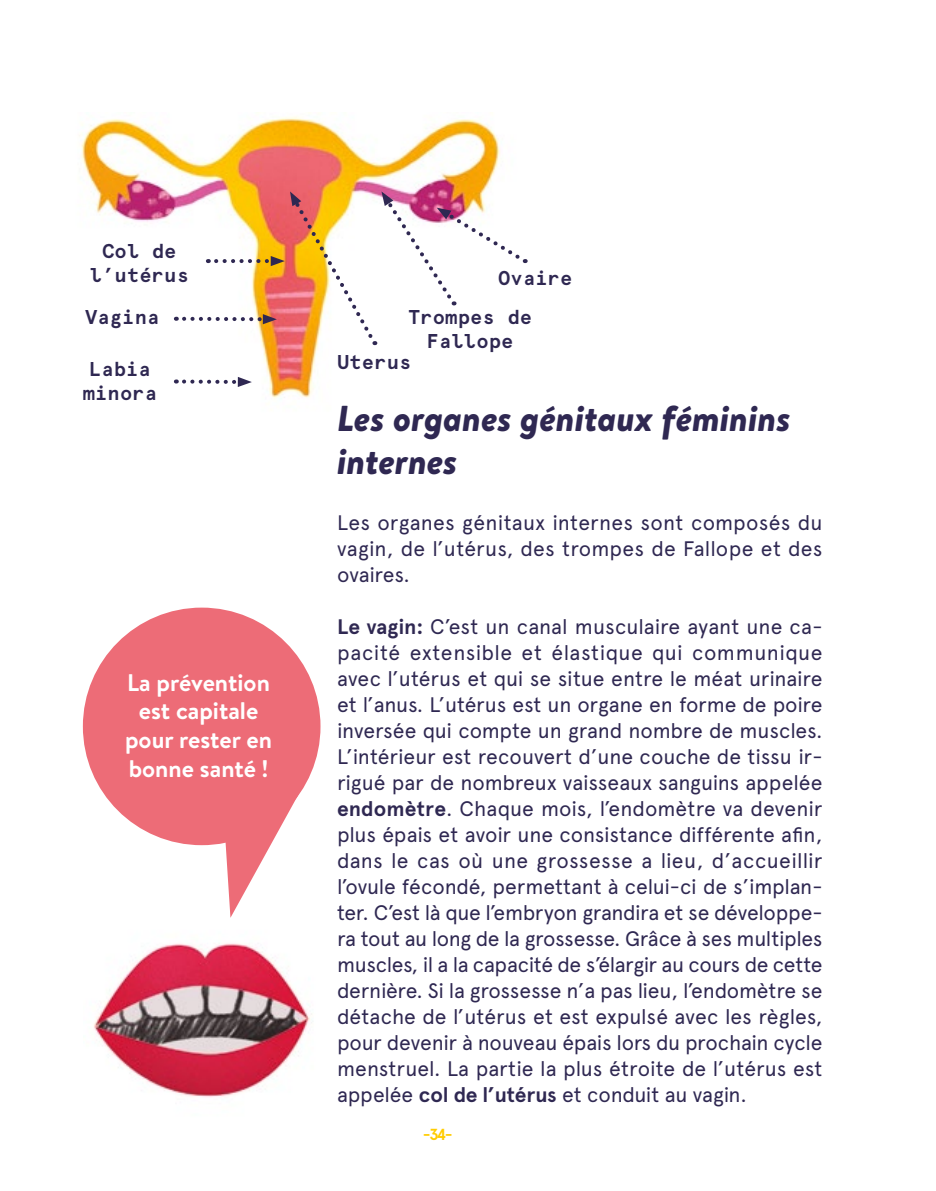
<style>
.page{position:relative;width:936px;height:1191px;background:#fff}
.page>*{position:absolute;margin:0;border:0;box-sizing:border-box;transform-origin:0 0}
.t1{font:italic 900 36px/43.2px "Brandon Text";color:#2f2852}
.t2{font:700 24px/28.8px "Brandon Text";color:#fff;text-align:center}
.t3{font:21px/26px "Apercu";color:#2f2852;text-align:justify}
.t4{font:700 20px/24px "Apercu Mono";color:#2f2852;text-align:center}
.t5{font:700 16px "Apercu Mono";color:#fc0}
.s1{font-weight:700}
</style>
<div class="page">
<img style="left:93px;top:917px;width:219px;height:180px">
<img style="left:79px;top:112px;width:449px;height:287px">
<svg style="left:184px;top:377px;width:68px;height:10px"></svg>
<svg style="left:184px;top:191px;width:341px;height:154px"></svg>
<div style="left:83px;top:607px;width:237px;height:238px;background:#ed6c77;border-radius:50%"></div>
<svg style="left:223px;top:781px;width:84px;height:136px"></svg>
<p class="t4" style="left:90px;top:237px;width:101px">Col de l’utérus</p>
<p class="t4" style="left:85px;top:303px;width:76px">Vagina</p>
<p class="t4" style="left:83px;top:355px;width:76px">Labia minora</p>
<p class="t2" style="left:125px;top:667px;width:148px">La prévention est capitale pour rester en bonne santé !</p>
<p class="t4" style="left:498px;top:265px;width:76px">Ovaire</p>
<p class="t4" style="left:408px;top:303px;width:125px">Trompes de<br>Fallope</p>
<p class="t4" style="left:337px;top:349px;width:76px">Uterus</p>
<h1 class="t1" style="left:337px;top:396px;width:455px">Les organes génitaux féminins internes</h1>
<p class="t3" style="left:337px;top:509px;width:487px">Les organes génitaux internes sont composés du vagin, de l’utérus, des trompes de Fallope et des ovaires.</p>
<p class="t3" style="left:337px;top:613px;width:487px"><span class="s1">Le vagin:</span> C’est un canal musculaire ayant une ca&shy;pacité extensible et élastique qui communique avec l’utérus et qui se situe entre le méat urinaire et l’anus. L’utérus est un organe en forme de poire inversée qui compte un grand nombre de muscles.<br>L’intérieur est recouvert d’une couche de tissu ir&shy;rigué par de nombreux vaisseaux sanguins appelée <span class="s1">endomètre</span>. Chaque mois, l’endomètre va devenir plus épais et avoir une consistance différente afin, dans le cas où une grossesse a lieu, d’accueillir l’ovule fécondé, permettant à celui-ci de s’implan&shy;ter. C’est là que l’embryon grandira et se développe&shy;ra tout au long de la grossesse. Grâce à ses multiples muscles, il a la capacité de s’élargir au cours de cette dernière. Si la grossesse n’a pas lieu, l’endomètre se détache de l’utérus et est expulsé avec les règles, pour devenir à nouveau épais lors du prochain cycle menstruel. La partie la plus étroite de l’utérus est appelée <span class="s1">col de l’utérus</span> et conduit au vagin.</p>
<p class="t5" style="left:422px;top:1122px;width:33px">-34-</p>
</div>
